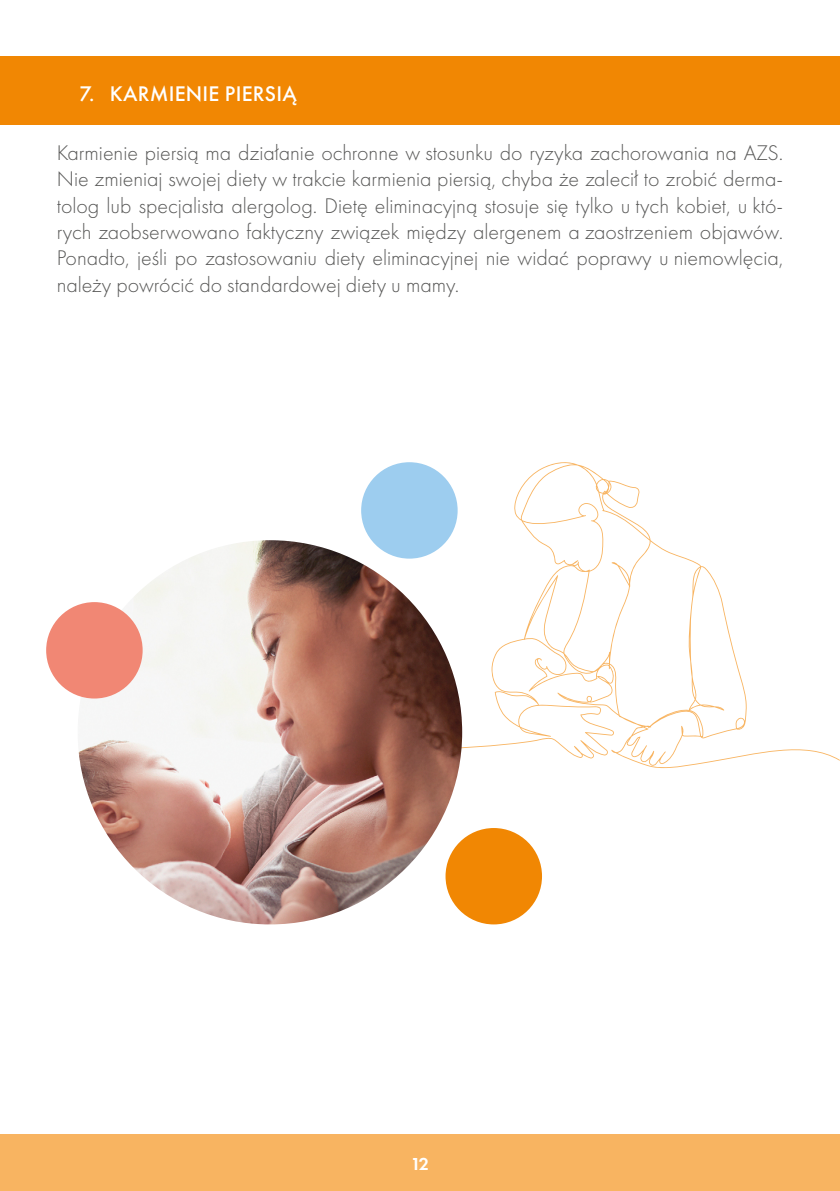
<style>
.page{position:relative;width:840px;height:1191px;background:#fff}
.page>*{position:absolute;margin:0;border:0;box-sizing:border-box;transform-origin:0 0}
.t1{font:300 22px/26.4px "Futura PT";color:#575756;text-align:justify}
.t2{font:500 22px "Futura PT";letter-spacing:.01em;color:#fff}
.t3{font:600 18px "Futura PT";color:#fff}
</style>
<div class="page">
<div style="left:0;top:1134px;width:839px;height:57px;background:#f8b461"></div>
<svg style="left:373px;top:462px;width:466px;height:306px"></svg>
<div style="left:0;top:57px;width:839px;height:68px;background:#f18703"></div>
<img style="left:78px;top:540px;width:384px;height:384px;border-radius:192px">
<div style="left:445px;top:828px;width:96px;height:96px;background:#f18703;border-radius:50%"></div>
<div style="left:361px;top:462px;width:96px;height:96px;background:#9dcdef;border-radius:50%"></div>
<div style="left:46px;top:602px;width:96px;height:96px;background:#f18774;border-radius:50%"></div>
<p class="t2" style="left:79px;top:81px;width:219px">7. KARMIENIE PIERSIĄ</p>
<p class="t1" style="left:57px;top:139px;width:727px">Karmienie piersią ma działanie ochronne w stosunku do ryzyka zachorowania na AZS.<br>Nie zmieniaj swojej diety w trakcie karmienia piersią, chyba że zalecił to zrobić derma&shy;tolog lub specjalista alergolog. Dietę eliminacyjną stosuje się tylko u tych kobiet, u któ&shy;rych zaobserwowano faktyczny związek między alergenem a zaostrzeniem objawów.<br>Ponadto, jeśli po zastosowaniu diety eliminacyjnej nie widać poprawy u niemowlęcia, należy powrócić do standardowej diety u mamy.</p>
<p class="t3" style="left:410px;top:1152px;width:20px">12</p>
</div>
